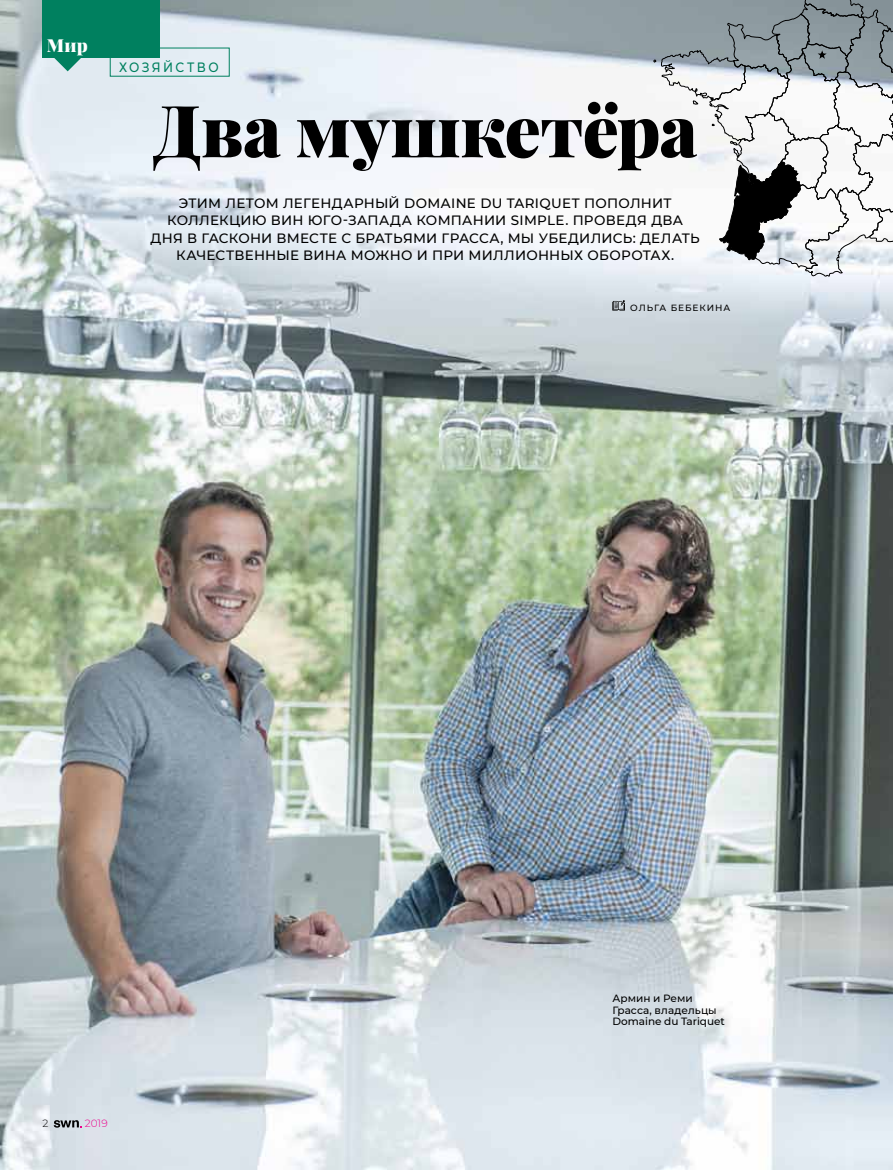
<style>
.page{position:relative;width:893px;height:1170px;background:#fff}
.page>*{position:absolute;margin:0;border:0;box-sizing:border-box;transform-origin:0 0}
.t1{font:900 72px "Playfair Display";letter-spacing:-.01em;color:#000}
.t2{font:900 18px "Playfair Display";color:#fff}
.t3{font:500 13.5px/17px "Montserrat";letter-spacing:.015em;color:#000;text-align:center}
.t4{font:500 13.5px "Montserrat";letter-spacing:.195em;color:#00805f;scale:.9 1}
.t5{font:500 10.5px/11.6px "Montserrat";color:#000}
.t6{font:300 10.5px "Montserrat";color:#ec008b}
.t7{font:300 10.5px "Montserrat";color:#000}
.t8{font:500 9px "Montserrat";letter-spacing:.1em;color:#000}
</style>
<div class="page">
<img style="left:0;top:0;width:893px;height:1169px">
<svg style="left:612px;top:300px;width:13px;height:10px"></svg>
<svg style="left:653px;top:0;width:240px;height:277px"></svg>
<svg style="left:54px;top:1119px;width:28px;height:8px"></svg>
<svg style="left:53px;top:57px;width:29px;height:14px"></svg>
<div style="left:43px;top:0;width:117px;height:57px;background:#00805f"></div>
<h2 class="t2" style="left:47px;top:31px;width:43px">Мир</h2>
<p class="t4" style="left:119px;top:57px;width:112px">ХОЗЯЙСТВО</p>
<h1 class="t1" style="left:153px;top:73px;width:546px">Два мушкетёра</h1>
<p class="t3" style="left:151px;top:195px;width:551px">ЭТИМ ЛЕТОМ ЛЕГЕНДАРНЫЙ DOMAINE DU TARIQUET ПОПОЛНИТ КОЛЛЕКЦИЮ ВИН ЮГО-ЗАПАДА КОМПАНИИ SIMPLE. П РОВЕДЯ ДВА ДНЯ В ГАСКОНИ ВМЕСТЕ С БРАТЬЯМИ ГРАССА, МЫ УБЕДИЛИСЬ: ДЕЛАТЬ КАЧЕСТВЕННЫЕ ВИНА МОЖНО И ПРИ МИЛЛИОННЫХ ОБОРОТАХ.</p>
<p class="t8" style="left:630px;top:301px;width:102px">ОЛЬГА БЕБЕКИНА</p>
<p class="t7" style="left:43px;top:1116px;width:7px">2</p>
<p class="t6" style="left:85px;top:1116px;width:25px">2019</p>
<p class="t5" style="left:612px;top:992px;width:114px">АРМИН И РЕМИ<br>ГРАССА, ВЛАДЕЛЬЦЫ<br>DOMAINE DU TARIQUET</p>
</div>
